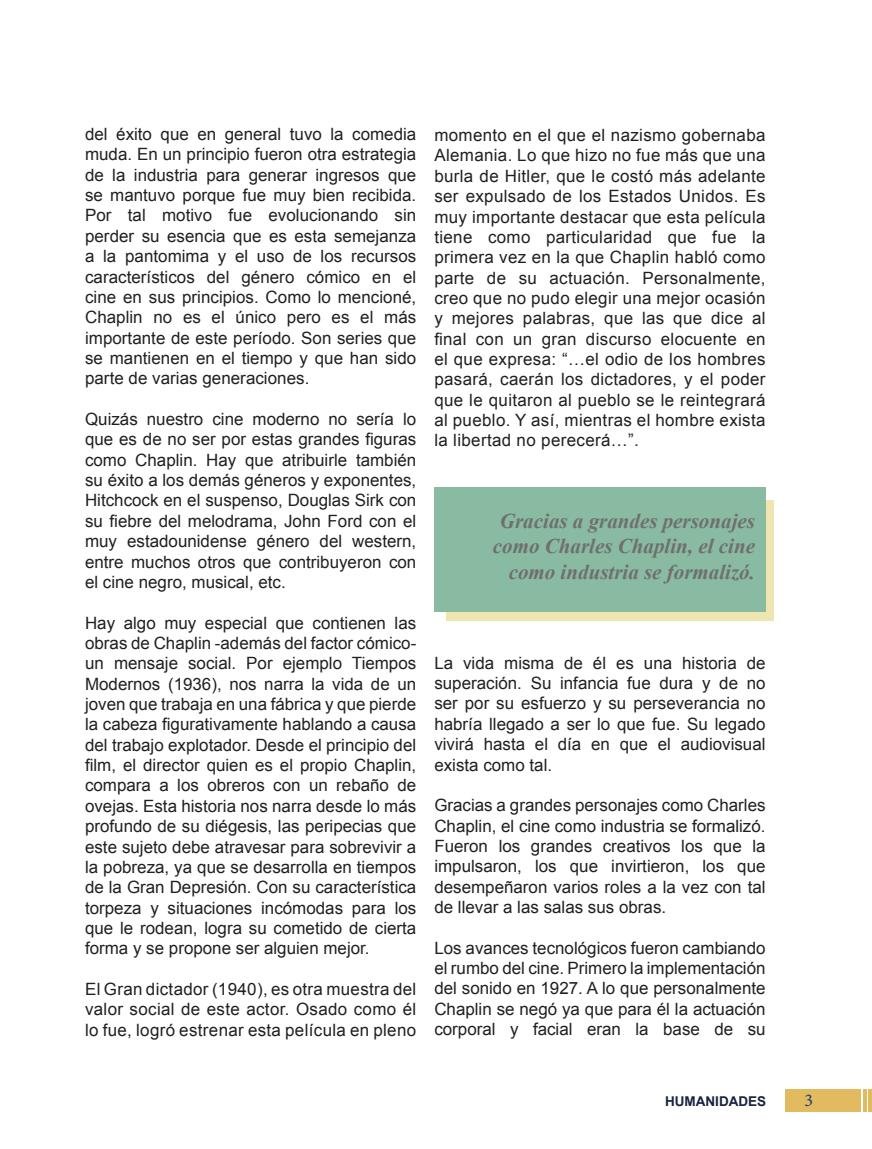
<style>
.page{position:relative;width:872px;height:1149px;background:#fff}
.page>*{position:absolute;margin:0;border:0;box-sizing:border-box;transform-origin:0 0}
.Parrafos_2{font:italic 700 21px/25.2px "Times New Roman";color:#6f6f6e;text-align:right}
.t1{font:18px "Minion Pro";color:#1d3b6f}
.Parrafos{font:16.95px/20.4px "Arial";color:#231f20;text-align:justify}
.t2{font:700 13.5px "Arial";color:#19233f}
</style>
<div class="page">
<div style="left:785px;top:1089px;width:75px;height:22px;background:#e2bb60"></div>
<svg style="left:863px;top:1089px;width:3px;height:22px"></svg>
<hr style="left:868px;top:1089px;width:4px;height:22px;background:#e2bb60">
<div style="left:446px;top:500px;width:328px;height:120px;background:linear-gradient(to right,#eee5b0,#eee5b0)"></div>
<div style="left:434px;top:487px;width:331px;height:124px;background:#89baa2"></div>
<p class="Parrafos" style="left:85px;top:124px;width:333px">del éxito que en general tuvo la comedia muda. En un principio fueron otra estrategia de la industria para generar ingresos que se mantuvo porque fue muy bien recibida.<br>Por tal motivo fue evolucionando sin perder su esencia que es esta semejanza a la pantomima y el uso de los recursos característicos del género cómico en el cine en sus principios. Como lo mencioné, Chaplin no es el único pero es el más importante de este período. Son series que se mantienen en el tiempo y que han sido parte de varias generaciones.</p>
<p class="Parrafos" style="left:85px;top:409px;width:333px">Quizás nuestro cine moderno no sería lo que es de no ser por estas grandes figuras como Chaplin. Hay que atribuirle también su éxito a los demás géneros y exponentes, Hitchcock en el suspenso, Douglas Sirk con su fiebre del melodrama, John Ford con el muy estadounidense género del western, entre muchos otros que contribuyeron con el cine negro, musical, etc.</p>
<p class="Parrafos" style="left:85px;top:612px;width:333px">Hay algo muy especial que contienen las obras de Chaplin -además del factor cómico&shy;un mensaje social. Por ejemplo Tiempos Modernos (1936), nos narra la vida de un joven que trabaja en una fábrica y que pierde la cabeza figurativamente hablando a causa del trabajo explotador. Desde el principio del film, el director quien es el propio Chaplin, compara a los obreros con un rebaño de ovejas. Esta historia nos narra desde lo más profundo de su diégesis, las peripecias que este sujeto debe atravesar para sobrevivir a la pobreza, ya que se desarrolla en tiempos de la Gran Depresión. Con su característica torpeza y situaciones incómodas para los que le rodean, logra su cometido de cierta forma y se propone ser alguien mejor.</p>
<p class="Parrafos" style="left:85px;top:978px;width:333px">El Gran dictador (1940), es otra muestra del valor social de este actor. Osado como él lo fue, logró estrenar esta película en pleno</p>
<p class="Parrafos" style="left:434px;top:125px;width:333px">momento en el que el nazismo gobernaba Alemania. Lo que hizo no fue más que una burla de Hitler, que le costó más adelante ser expulsado de los Estados Unidos. Es muy importante destacar que esta película tiene como particularidad que fue la primera vez en la que Chaplin habló como parte de su actuación. Personalmente, creo que no pudo elegir una mejor ocasión y mejores palabras, que las que dice al final con un gran discurso elocuente en el que expresa: “…el odio de los hombres pasará, caerán los dictadores, y el poder que le quitaron al pueblo se le reintegrará al pueblo. Y así, mientras el hombre exista la libertad no perecerá…”.</p>
<p class="Parrafos_2" style="left:493px;top:507px;width:263px">Gracias a grandes personajes como Charles Chaplin, el cine como industria se formalizó.</p>
<p class="Parrafos" style="left:434px;top:652px;width:333px">La vida misma de él es una historia de superación. Su infancia fue dura y de no ser por su esfuerzo y su perseverancia no habría llegado a ser lo que fue. Su legado vivirá hasta el día en que el audiovisual exista como tal.</p>
<p class="Parrafos" style="left:434px;top:795px;width:333px">Gracias a grandes personajes como Charles Chaplin, el cine como industria se formalizó.<br>Fueron los grandes creativos los que la impulsaron, los que invirtieron, los que desempeñaron varios roles a la vez con tal de llevar a las salas sus obras.</p>
<p class="Parrafos" style="left:434px;top:937px;width:333px">Los avances tecnológicos fueron cambiando el rumbo del cine. Primero la implementación del sonido en 1927. A lo que personalmente Chaplin se negó ya que para él la actuación corporal y facial eran la base de su</p>
<p class="t2" style="left:665px;top:1092px;width:103px">HUMANIDADES</p>
<p class="t1" style="left:804px;top:1088px;width:10px">3</p>
</div>
